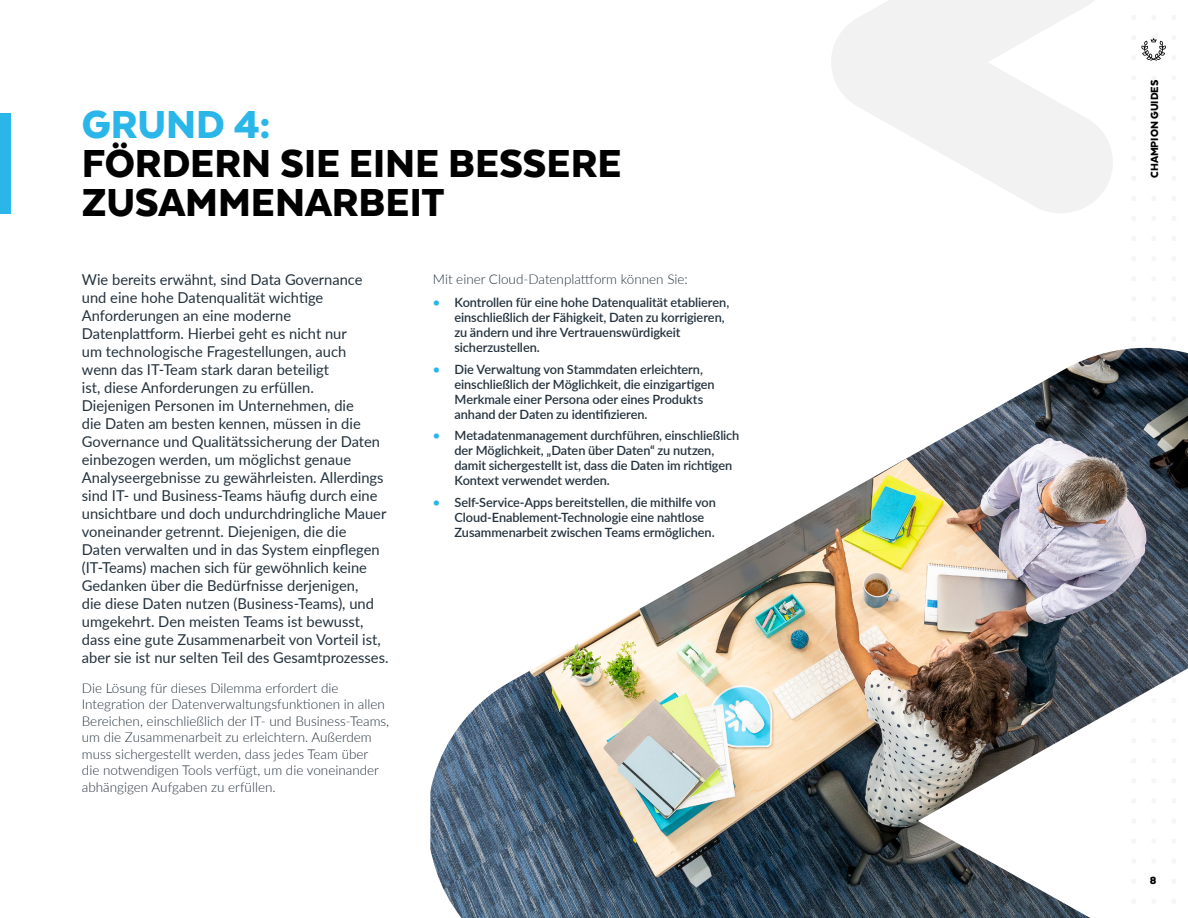
<style>
.page{position:relative;width:1188px;height:918px;background:#fff}
.page>*{position:absolute;margin:0;border:0;box-sizing:border-box;transform-origin:0 0}
.t1{font:900 45px/39px "Texta";color:#000}
.t2{font:900 45px "Texta";color:#2bb6e9}
.t3{font:15px/18px "Lato";color:#24323d}
.t4{font:300 13.5px/16.5px "Lato";color:#24323d}
.t5{font:600 12.75px/15px "Lato";letter-spacing:-.005em;color:#24323d}
.t6{font:900 12px "Texta";color:#000101}
.s1{color:#2bb6e9}
</style>
<div class="page">
<img style="left:430px;top:348px;width:758px;height:570px">
<svg style="left:831px;top:0;width:282px;height:213px;fill:#f2f2f3"></svg>
<div style="left:0;top:113px;width:11px;height:100px;background:#2bb6e9"></div>
<svg style="left:1141px;top:37px;width:25px;height:24px"></svg>
<h1 class="t2" style="left:82px;top:101px;width:190px">GRUND 4:</h1>
<h1 class="t1" style="left:82px;top:143px;width:541px">FÖRDERN SIE EINE BESSERE<br>ZUSAMMENARBEIT</h1>
<p class="t3" style="left:82px;top:270px;width:308px">Wie bereits erwähnt, sind Data Governance und eine hohe Datenqualität wichtige Anforderungen an eine moderne Datenplattform. Hierbei geht es nicht nur<br>um technologische Fragestellungen, auch<br>wenn das IT-Team stark daran beteiligt<br>ist, diese Anforderungen zu erfüllen.<br>Diejenigen Personen im Unternehmen, die<br>die Daten am besten kennen, müssen in die Governance und Qualitätssicherung der Daten einbezogen werden, um möglichst genaue Analyseergebnisse zu gewährleisten. Allerdings sind IT- und Business-Teams häufig durch eine unsichtbare und doch undurchdringliche Mauer voneinander getrennt. Diejenigen, die die Daten verwalten und in das System einpflegen (IT-Teams) machen sich für gewöhnlich keine Gedanken über die Bedürfnisse derjenigen,<br>die diese Daten nutzen (Business-Teams), und umgekehrt. Den meisten Teams ist bewusst, dass eine gute Zusammenarbeit von Vorteil ist, aber sie ist nur selten Teil des Gesamtprozesses.</p>
<p class="t4" style="left:82px;top:679px;width:309px">Die Lösung für dieses Dilemma erfordert die Integration der Datenverwaltungsfunktionen in allen Bereichen, einschließlich der IT- und Business-Teams, um die Zusammenarbeit zu erleichtern. Außerdem muss sichergestellt werden, dass jedes Team über<br>die notwendigen Tools verfügt, um die voneinander abhängigen Aufgaben zu erfüllen.</p>
<p class="t4" style="left:433px;top:270px;width:256px">Mit einer Cloud-Datenplattform können Sie:</p>
<p class="t5" style="left:454px;top:294px;width:276px;text-indent:-22px"><span class="s1">•</span> Kontrollen für eine hohe Datenqualität etablieren, einschließlich der Fähigkeit, Daten zu korrigieren, zu ändern und ihre Vertrauenswürdigkeit sicherzustellen.</p>
<p class="t5" style="left:454px;top:361px;width:262px;text-indent:-22px"><span class="s1">•</span> Die Verwaltung von Stammdaten erleichtern, einschließlich der Möglichkeit, die einzigartigen Merkmale einer Persona oder eines Produkts anhand der Daten zu identifizieren.</p>
<p class="t5" style="left:454px;top:428px;width:286px;text-indent:-22px"><span class="s1">•</span> Metadatenmanagement durchführen, einschließlich der Möglichkeit, „Daten über Daten“ zu nutzen, damit sichergestellt ist, dass die Daten im richtigen Kontext verwendet werden.</p>
<p class="t5" style="left:454px;top:494px;width:263px;text-indent:-22px"><span class="s1">•</span> Self-Service-Apps bereitstellen, die mithilfe von<br>Cloud-Enablement-Technologie eine nahtlose<br>Zusammenarbeit zwischen Teams ermöglichen.</p>
<p class="t6" style="left:1148px;top:178px;width:100px;rotate:-90deg">CHAMPION GUIDES</p>
<p class="t6" style="left:1150px;top:874px;width:8px">8</p>
</div>
